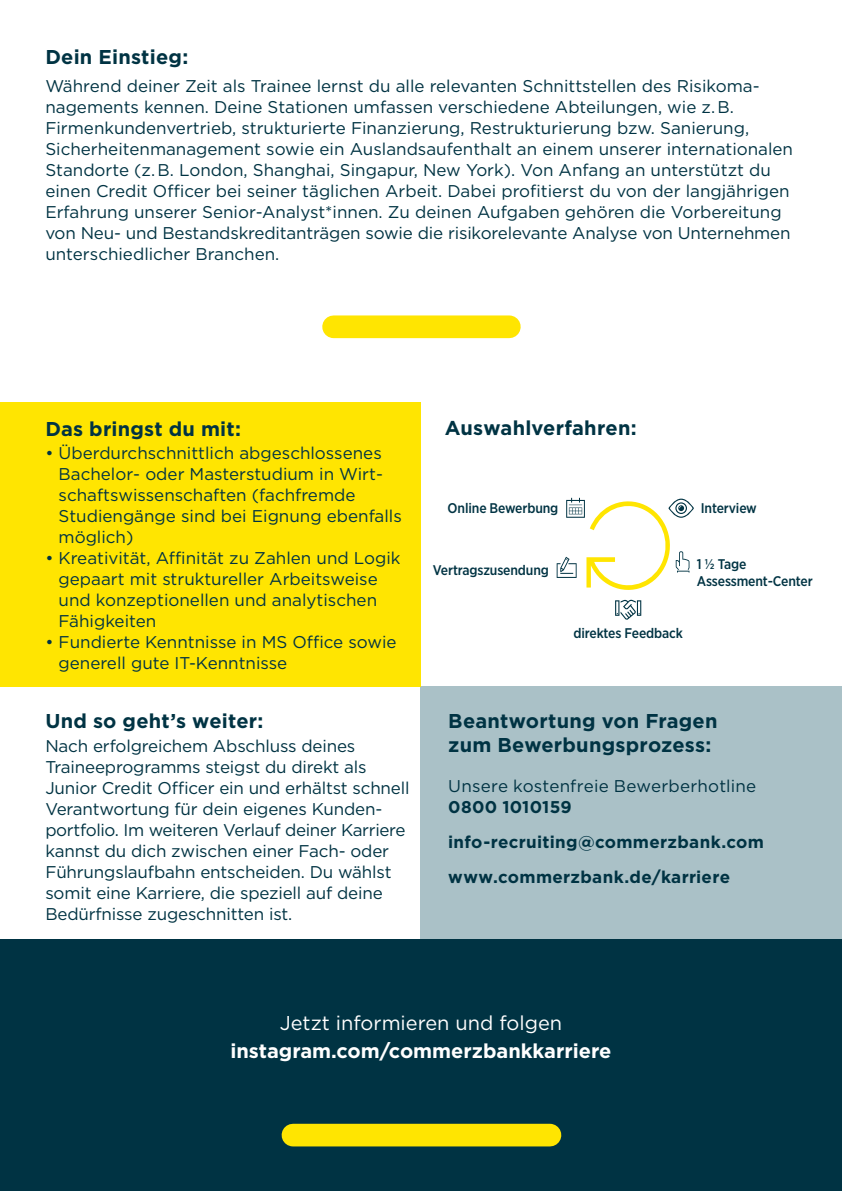
<style>
.page{position:relative;width:842px;height:1191px;background:#fff}
.page>*{position:absolute;margin:0;border:0;box-sizing:border-box;transform-origin:0 0}
.t1{font:700 20px/24px "Gotham";letter-spacing:.01em;color:#003343}
.t2{font:700 20px "Gotham";color:#fff}
.t3{font:20px "Gotham";color:#fff}
.t4{font:17px/21px "Gotham";color:#003343}
.t5{font:700 17px/35px "Gotham";letter-spacing:.02em;color:#003343}
.t6{font:500 14px/16.8px "Gotham Narrow";letter-spacing:-.01em;color:#003343}
</style>
<div class="page">
<div style="left:421px;top:687px;width:421px;height:252px;background:#aac1c7"></div>
<div style="left:0;top:403px;width:421px;height:284px;background:#ffe501"></div>
<div style="left:0;top:939px;width:842px;height:252px;background:#003343"></div>
<div style="left:293px;top:1123px;width:257px;height:23px;background:#ffe501"></div>
<div style="left:334px;top:315px;width:175px;height:23px;background:#ffe501"></div>
<svg style="left:557px;top:497px;width:137px;height:123px"></svg>
<p class="t1" style="left:45px;top:44px;width:144px">Dein Einstieg:</p>
<p class="t4" style="left:45px;top:75px;width:749px">Während deiner Zeit als Trainee lernst du alle relevanten Schnittstellen des Risikoma&shy;nagements kennen. Deine Stationen umfassen verschiedene Abteilungen, wie z. B.<br>Firmenkundenvertrieb, strukturierte Finanzierung, Restrukturierung bzw. Sanierung, Sicherheitenmanagement sowie ein Auslandsaufenthalt an einem unserer internationalen Standorte (z. B. London, Shanghai, Singapur, New York). Von Anfang an unterstützt du einen Credit Officer bei seiner täglichen Arbeit. Dabei profitierst du von der langjährigen Erfahrung unserer Senior-Analyst*innen. Zu deinen Aufgaben gehören die Vorbereitung von Neu- und Bestandskreditanträgen sowie die risikorelevante Analyse von Unternehmen unterschiedlicher Branchen.</p>
<p class="t1" style="left:45px;top:416px;width:197px">Das bringst du mit:</p>
<p class="t1" style="left:445px;top:415px;width:193px">Auswahlverfahren:</p>
<p class="t4" style="left:59px;top:442px;width:345px;text-indent:-13px">• Überdurchschnittlich abgeschlossenes Bachelor- oder Masterstudium in Wirt&shy;schaftswissenschaften (fachfremde Studiengänge sind bei Eignung ebenfalls möglich)</p>
<p class="t4" style="left:59px;top:547px;width:344px;text-indent:-13px">• Kreativität, Affinität zu Zahlen und Logik gepaart mit struktureller Arbeitsweise und konzeptionellen und analytischen Fähigkeiten</p>
<p class="t4" style="left:59px;top:631px;width:340px;text-indent:-13px">• Fundierte Kenntnisse in MS Office sowie generell gute IT-Kenntnisse</p>
<p class="t6" style="left:701px;top:499px;width:58px">Interview</p>
<p class="t6" style="left:448px;top:500px;width:112px">Online Bewerbung</p>
<p class="t6" style="left:433px;top:562px;width:118px">Vertragszusendung</p>
<p class="t6" style="left:697px;top:555px;width:118px">1 ½ Tage<br>Assessment-Center</p>
<p class="t6" style="left:573px;top:624px;width:111px">direktes Feedback</p>
<p class="t1" style="left:45px;top:709px;width:220px">Und so geht’s weiter:</p>
<p class="t4" style="left:45px;top:735px;width:366px">Nach erfolgreichem Abschluss deines Traineeprogramms steigst du direkt als Junior Credit Officer ein und erhältst schnell Verantwortung für dein eigenes Kunden&shy;portfolio. Im weiteren Verlauf deiner Karriere kannst du dich zwischen einer Fach- oder Führungslaufbahn entscheiden. Du wählst somit eine Karriere, die speziell auf deine Bedürfnisse zugeschnitten ist.</p>
<p class="t1" style="left:448px;top:709px;width:271px">Beantwortung von Fragen zum Bewerbungsprozess:</p>
<p class="t4" style="left:448px;top:775px;width:310px">Unsere kostenfreie Bewerberhotline</p>
<p class="t5" style="left:448px;top:789px;width:317px">0800 1010159 info-recruiting@commerzbank.com www.commerzbank.de/karriere</p>
<p class="t3" style="left:280px;top:1010px;width:284px">Jetzt informieren und folgen</p>
<p class="t2" style="left:230px;top:1037px;width:382px">instagram.com/commerzbankkarriere</p>
</div>
